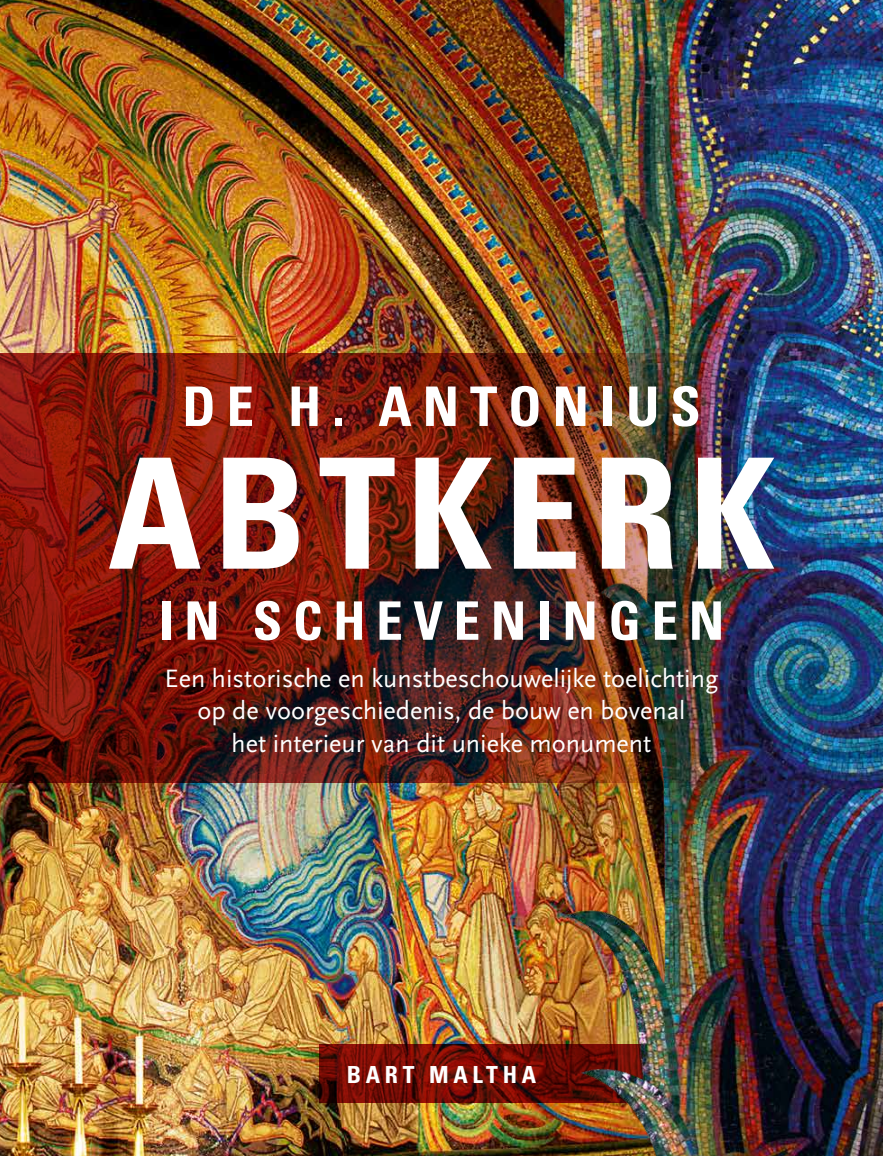
<style>
.page{position:relative;width:883px;height:1156px;background:#fff}
.page>*{position:absolute;margin:0;border:0;box-sizing:border-box;transform-origin:0 0}
.t1{font:700 condensed 153.62px "Univers";letter-spacing:.075em;color:#fff}
.t2{font:700 condensed 54.62px "Univers";letter-spacing:.2em;color:#fff}
.t3{font:700 condensed 53.12px "Univers";letter-spacing:.2em;color:#fff}
.t4{font:26.25px/32.5px "Scala Sans OT";color:#fff;text-align:center}
.t5{font:700 condensed 23.5px "Univers";letter-spacing:.2em;color:#fff}
</style>
<div class="page">
<img style="left:0;top:0;width:544px;height:1155px">
<svg style="left:319px;top:1043px;width:225px;height:59px;background:#700e05"></svg>
<img style="left:544px;top:0;width:338px;height:1155px">
<img style="left:0;top:353px;width:882px;height:429px">
<h2 class="t2" style="left:182px;top:373px;width:519px">DE H. ANTONIUS</h2>
<h1 class="t1" style="left:108px;top:419px;width:668px">ABTKERK</h1>
<h3 class="t3" style="left:159px;top:588px;width:567px">IN SCHEVENINGEN</h3>
<p class="t4" style="left:164px;top:662px;width:555px">Een historische en kunstbeschouwelijke toelichting op de voorgeschiedenis, de bouw en bovenal<br>het interieur van dit unieke monument</p>
<p class="t5" style="left:346px;top:1059px;width:191px">BART MALTHA</p>
</div>
